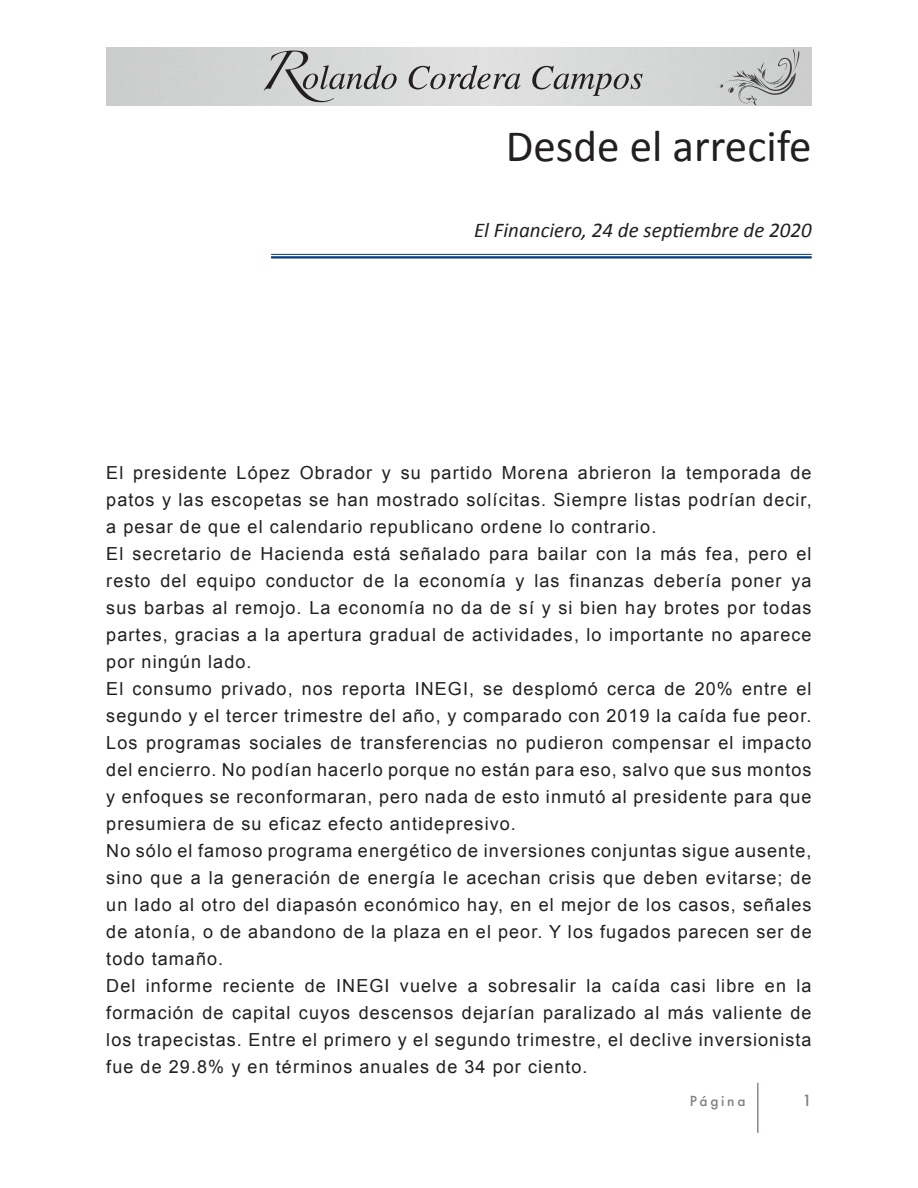
<style>
.page{position:relative;width:918px;height:1188px;background:#fff}
.page>*{position:absolute;margin:0;border:0;box-sizing:border-box;transform-origin:0 0}
.t1{font:45px "Calibri";color:#231f20}
.t2{font:italic 21px "Calibri";color:#231f20}
.t3{font:18px/27px "Arial";letter-spacing:.06em;color:#231f20;text-align:justify}
.t4{font:500 15px "Futura";color:#7e8182}
.t5{font:500 13.5px "Futura";letter-spacing:.2em;color:#7e8182}
</style>
<div class="page">
<svg style="left:264px;top:51px;width:133px;height:51px;background:#bbbcbc"></svg>
<svg style="left:409px;top:65px;width:112px;height:24px;background:#b4b3b3"></svg>
<svg style="left:532px;top:66px;width:111px;height:30px;background:#b7b7b7"></svg>
<svg style="left:719px;top:49px;width:80px;height:57px;background:#bfc0c1"></svg>
<hr style="left:757px;top:1083px;width:2px;height:50px;background:#848ba0">
<hr style="left:271px;top:254px;width:541px;height:1px;background:#013a7a">
<hr style="left:271px;top:256px;width:541px;height:3px;background:#013a7a">
<p class="t1" style="left:506px;top:118px;width:307px">Desde el arrecife</p>
<p class="t2" style="left:474px;top:216px;width:339px">El Financiero, 24 de septiembre de 2020</p>
<p class="t3" style="left:106px;top:459px;width:707px">El presidente López Obrador y su partido Morena abrieron la temporada de patos y las escopetas se han mostrado solícitas. Siempre listas podrían decir, a pesar de que el calendario republicano ordene lo contrario.</p>
<p class="t3" style="left:106px;top:540px;width:707px">El secretario de Hacienda está señalado para bailar con la más fea, pero el resto del equipo conductor de la economía y las finanzas debería poner ya sus barbas al remojo. La economía no da de sí y si bien hay brotes por todas partes, gracias a la apertura gradual de actividades, lo importante no aparece por ningún lado.</p>
<p class="t3" style="left:106px;top:675px;width:707px">El consumo privado, nos reporta INEGI, se desplomó cerca de 20% entre el segundo y el tercer trimestre del año, y comparado con 2019 la caída fue peor.<br>Los programas sociales de transferencias no pudieron compensar el impacto del encierro. No podían hacerlo porque no están para eso, salvo que sus montos y enfoques se reconformaran, pero nada de esto inmutó al presidente para que presumiera de su eficaz efecto antidepresivo.</p>
<p class="t3" style="left:106px;top:837px;width:707px">No sólo el famoso programa energético de inversiones conjuntas sigue ausente, sino que a la generación de energía le acechan crisis que deben evitarse; de un lado al otro del diapasón económico hay, en el mejor de los casos, señales de atonía, o de abandono de la plaza en el peor. Y los fugados parecen ser de todo tamaño.</p>
<p class="t3" style="left:106px;top:972px;width:707px">Del informe reciente de INEGI vuelve a sobresalir la caída casi libre en la formación de capital cuyos descensos dejarían paralizado al más valiente de los trapecistas. Entre el primero y el segundo trimestre, el declive inversionista fue de 29.8% y en términos anuales de 34 por ciento.</p>
<p class="t5" style="left:690px;top:1092px;width:57px">Página</p>
<p class="t4" style="left:802px;top:1091px;width:11px">1</p>
</div>
